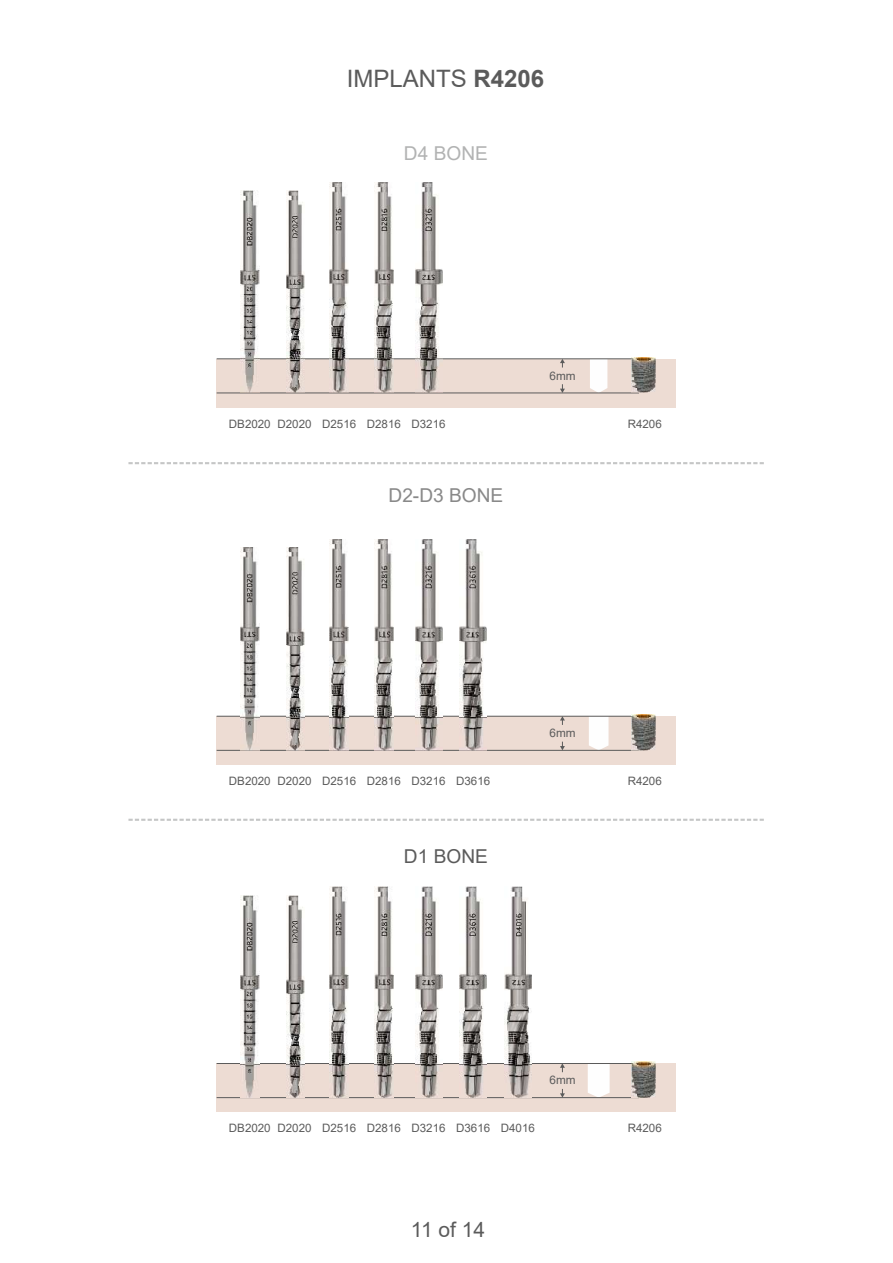
<style>
.page{position:relative;width:893px;height:1263px;background:#fff}
.page>*{position:absolute;margin:0;border:0;box-sizing:border-box;transform-origin:0 0}
.t1{font:24px "Arial";color:#5b5b5b}
.t2{font:21px "Arial";color:#5b5b5b}
.t3{font:19.2px "Arial";color:#898989}
.t4{font:19.2px "Arial";color:#b2b3b3}
.t5{font:19.2px "Arial";color:#5b5b5b}
.t6{font:11.7px "Arial";color:#5b5b5b}
.t7{font:11.55px "Arial";color:#5b5b5b}
.s1{font-weight:700}
</style>
<div class="page">
<svg style="left:128px;top:462px;width:636px;height:2px"></svg>
<svg style="left:128px;top:819px;width:636px;height:2px"></svg>
<div style="left:217px;top:1063px;width:459px;height:49px;background:#eddcd3"></div>
<svg style="left:588px;top:1064px;width:22px;height:33px"></svg>
<hr style="left:217px;top:1097px;width:422px;height:1px;background:#5b5b5b">
<hr style="left:217px;top:1063px;width:423px;height:1px;background:#5b5b5b">
<img style="left:241px;top:895px;width:18px;height:202px">
<img style="left:330px;top:887px;width:19px;height:210px">
<img style="left:375px;top:887px;width:18px;height:210px">
<img style="left:460px;top:887px;width:27px;height:210px">
<img style="left:415px;top:887px;width:27px;height:210px">
<img style="left:505px;top:887px;width:27px;height:210px">
<img style="left:632px;top:1062px;width:24px;height:35px">
<svg style="left:560px;top:1064px;width:5px;height:8px"></svg>
<svg style="left:560px;top:1089px;width:5px;height:8px"></svg>
<div style="left:217px;top:716px;width:459px;height:49px;background:#eddcd3"></div>
<svg style="left:589px;top:717px;width:19px;height:33px"></svg>
<hr style="left:217px;top:750px;width:422px;height:1px;background:#5b5b5b">
<hr style="left:217px;top:716px;width:423px;height:1px;background:#5b5b5b">
<img style="left:241px;top:548px;width:18px;height:202px">
<img style="left:330px;top:540px;width:19px;height:210px">
<img style="left:375px;top:540px;width:18px;height:210px">
<img style="left:460px;top:540px;width:27px;height:210px">
<img style="left:415px;top:540px;width:27px;height:210px">
<img style="left:632px;top:714px;width:24px;height:36px">
<svg style="left:560px;top:716px;width:5px;height:9px"></svg>
<svg style="left:560px;top:742px;width:5px;height:8px"></svg>
<div style="left:217px;top:359px;width:459px;height:48px;background:#eddcd3"></div>
<svg style="left:590px;top:360px;width:17px;height:33px"></svg>
<hr style="left:217px;top:393px;width:422px;height:1px;background:#5b5b5b">
<hr style="left:217px;top:359px;width:423px;height:1px;background:#5b5b5b">
<img style="left:241px;top:190px;width:18px;height:203px">
<img style="left:330px;top:182px;width:19px;height:211px">
<img style="left:375px;top:182px;width:18px;height:211px">
<img style="left:415px;top:182px;width:27px;height:211px">
<img style="left:632px;top:357px;width:24px;height:36px">
<svg style="left:560px;top:359px;width:5px;height:8px"></svg>
<svg style="left:560px;top:384px;width:5px;height:9px"></svg>
<img style="left:286px;top:548px;width:18px;height:202px">
<img style="left:286px;top:895px;width:18px;height:202px">
<img style="left:286px;top:190px;width:18px;height:203px">
<h1 class="t1" style="left:347px;top:69px;width:199px">IMPLANTS <span class="s1">R4206</span></h1>
<h3 class="t4" style="left:404px;top:146px;width:85px">D4 BONE</h3>
<p class="t6" style="left:549px;top:371px;width:28px">6mm</p>
<p class="t7" style="left:229px;top:419px;width:218px">DB2020 D2020 D2516 D2816 D3216</p>
<p class="t7" style="left:628px;top:419px;width:36px">R4206</p>
<h3 class="t3" style="left:389px;top:488px;width:116px">D2-D3 BONE</h3>
<p class="t6" style="left:549px;top:728px;width:28px">6mm</p>
<p class="t7" style="left:229px;top:776px;width:263px">DB2020 D2020 D2516 D2816 D3216 D3616</p>
<p class="t7" style="left:628px;top:776px;width:36px">R4206</p>
<h3 class="t5" style="left:404px;top:849px;width:85px">D1 BONE</h3>
<p class="t6" style="left:549px;top:1076px;width:28px">6mm</p>
<p class="t7" style="left:229px;top:1124px;width:308px">DB2020 D2020 D2516 D2816 D3216 D3616 D4016</p>
<p class="t7" style="left:628px;top:1124px;width:36px">R4206</p>
<h2 class="t2" style="left:411px;top:1222px;width:76px">11 of 14</h2>
</div>
